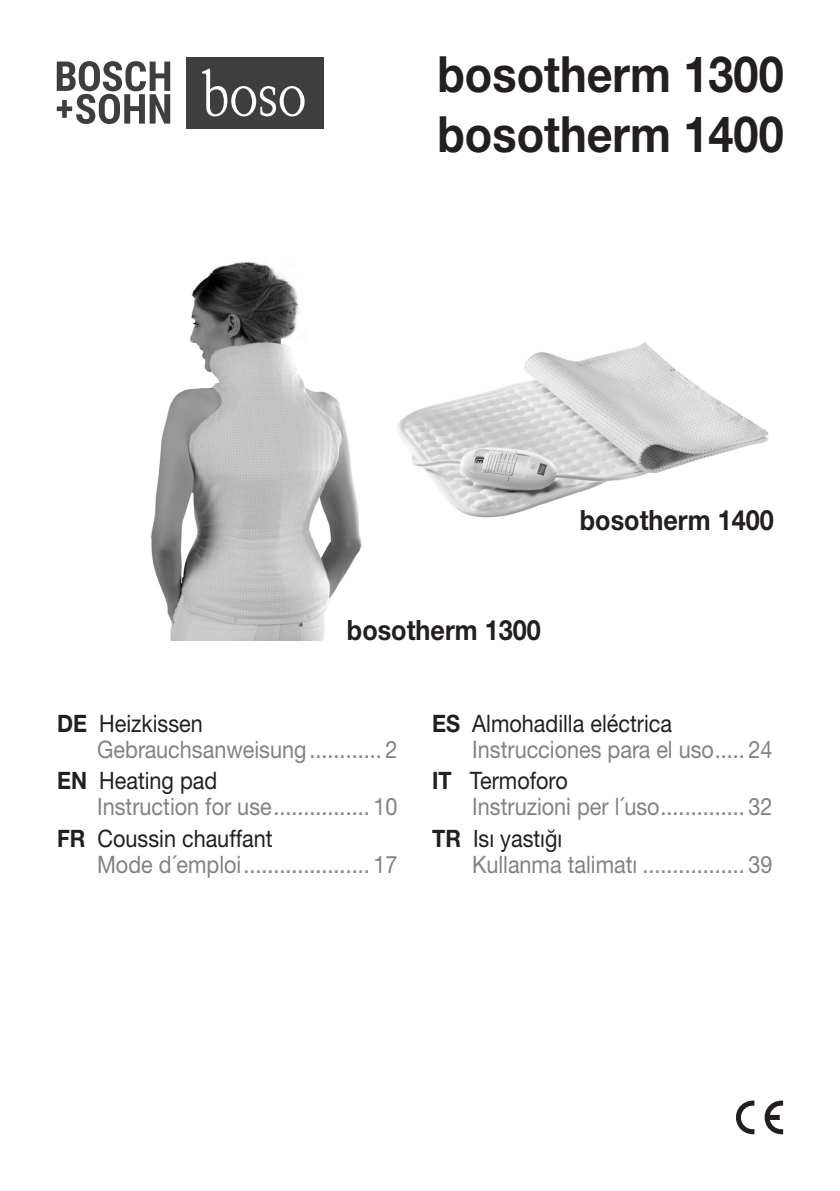
<style>
.page{position:relative;width:840px;height:1191px;background:#fff}
.page>*{position:absolute;margin:0;border:0;box-sizing:border-box;transform-origin:0 0}
.t1{font:700 50px/60px "Helvetica Neue LTW1 G";color:#231f20;scale:.9 1}
.t2{font:700 28px "Helvetica Neue LTW1 G";color:#231f20;scale:.9 1}
.t3{font:24px/26px "Helvetica Neue LTW1 G";color:#808285;scale:.9 1}
.s1{font-weight:700;color:#231f20}
.s2{color:#231f20}
</style>
<div class="page">
<img style="left:397px;top:342px;width:372px;height:176px">
<img style="left:151px;top:262px;width:211px;height:378px">
<svg style="left:736px;top:1100px;width:18px;height:34px"></svg>
<svg style="left:764px;top:1100px;width:18px;height:34px"></svg>
<svg style="left:57px;top:61px;width:113px;height:63px"></svg>
<div style="left:186px;top:57px;width:137px;height:71px;background:#3e3e3f"></div>
<svg style="left:202px;top:68px;width:103px;height:49px"></svg>
<h1 class="t1" style="left:437px;top:44px;width:386px">bosotherm 1300 bosotherm 1400</h1>
<p class="t2" style="left:347px;top:612px;width:217px">bosotherm 1300</p>
<p class="t2" style="left:579px;top:503px;width:217px">bosotherm 1400</p>
<p class="t3" style="left:97px;top:710px;width:335px;text-indent:-40px"><span class="s1">DE</span> <span class="s2">Heizkissen<br></span>Gebrauchsanweisung ............ 2</p>
<p class="t3" style="left:97px;top:767px;width:335px;text-indent:-40px"><span class="s1">EN</span> <span class="s2">Heating pad<br></span>Instruction for use................ 10</p>
<p class="t3" style="left:97px;top:825px;width:335px;text-indent:-40px"><span class="s1">FR</span> <span class="s2">Coussin chauffant<br></span>Mode d´emploi..................... 17</p>
<p class="t3" style="left:472px;top:710px;width:335px;text-indent:-40px"><span class="s1">ES</span> <span class="s2">Almohadilla eléctrica<br></span>Instrucciones para el uso..... 24</p>
<p class="t3" style="left:472px;top:767px;width:335px;text-indent:-40px"><span class="s1">IT</span> <span class="s2">Termoforo<br></span>Instruzioni per l´uso.............. 32</p>
<p class="t3" style="left:472px;top:825px;width:335px;text-indent:-40px"><span class="s1">TR</span> <span class="s2">Isı yastığı<br></span>Kullanma talimatı ................. 39</p>
</div>
